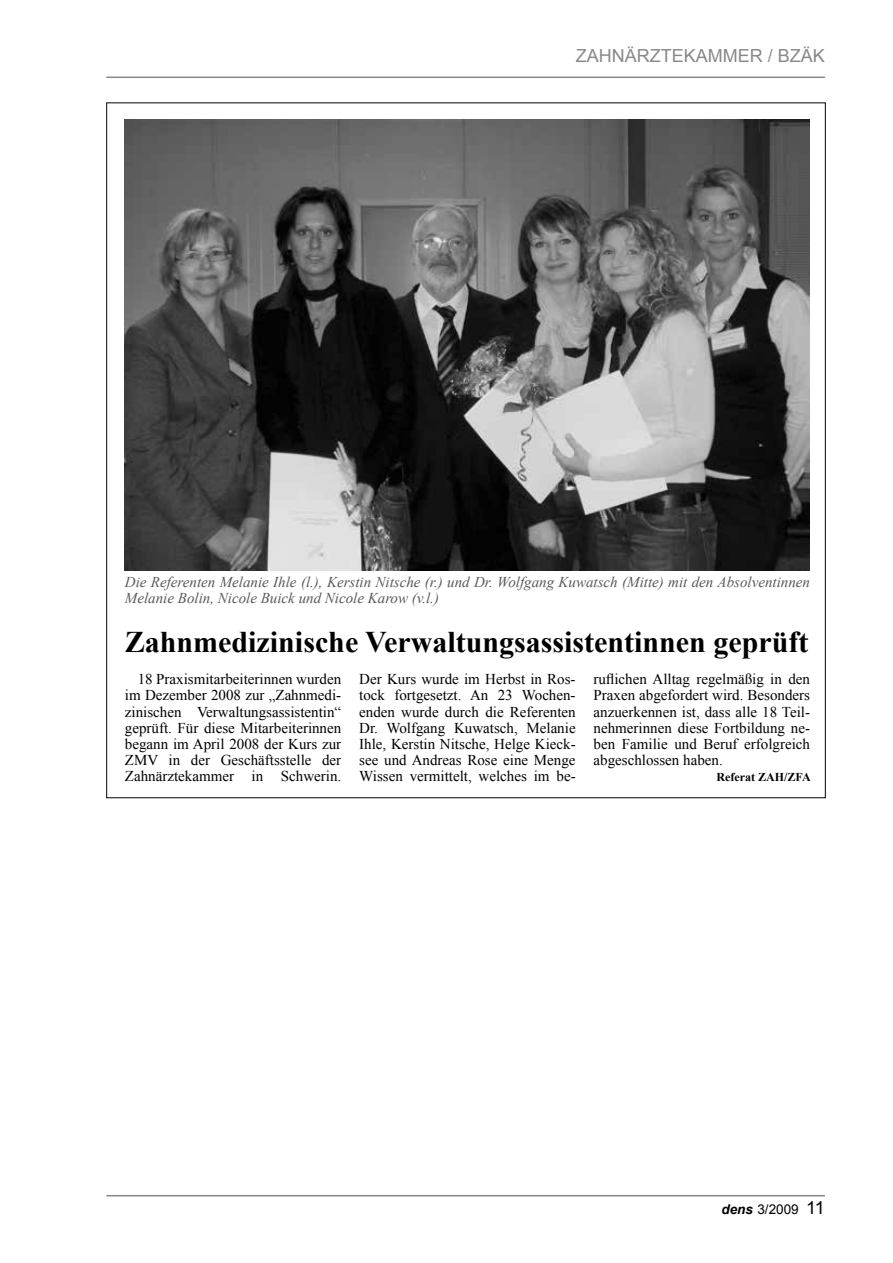
<style>
.page{position:relative;width:893px;height:1263px;background:#fff}
.page>*{position:absolute;margin:0;border:0;box-sizing:border-box;transform-origin:0 0}
.t1{font:700 30px "Times New Roman";color:#000}
.t2{font:18px "Arial";color:#87888a}
.t3{font:15px/16.2px "Times New Roman";color:#000;text-align:justify}
.t4{font:italic 15px/16.2px "Times New Roman";color:#58585a}
.t5{font:13.5px "Arial";color:#000}
.t6{font:700 12px "Times New Roman";color:#000}
.s1{font-weight:700;font-style:italic}
.s2{font-size:18px}
</style>
<div class="page">
<hr style="left:106px;top:1195px;width:719px;height:1px;background:#87888a">
<hr style="left:106px;top:77px;width:719px;height:1px;background:#87888a">
<img style="left:125px;top:119px;width:684px;height:451px">
<p class="t2" style="left:576px;top:44px;width:215px">zahnärztekammer / BZÄK</p>
<p class="t4" style="left:125px;top:574px;width:687px">Die Referenten Melanie Ihle (l.), Kerstin Nitsche (r.) und Dr. Wolfgang Kuwatsch (Mitte) mit den Absolventinnen<br>Melanie Bolin, Nicole Buick und Nicole Karow (v.l.)</p>
<h1 class="t1" style="left:125px;top:621px;width:685px">Zahnmedizinische Verwaltungsassistentinnen geprüft</h1>
<p class="t3" style="left:125px;top:671px;width:218px;text-indent:13px">18 Praxismitarbeiterinnen wurden im Dezember 2008 zur „Zahnmedi&shy;zinischen Verwaltungsassistentin“ geprüft. Für diese Mitarbeiterinnen begann im April 2008 der Kurs zur ZMV in der Geschäftsstelle der Zahnärztekammer in Schwerin.</p>
<p class="t3" style="left:359px;top:671px;width:218px">Der Kurs wurde im Herbst in Ros&shy;tock fortgesetzt. An 23 Wochen&shy;enden wurde durch die Referenten Dr. Wolfgang Kuwatsch, Melanie Ihle, Kerstin Nitsche, Helge Kieck&shy;see und Andreas Rose eine Menge Wissen vermittelt, welches im be-</p>
<p class="t3" style="left:594px;top:671px;width:218px">ruflichen Alltag regelmäßig in den Praxen abgefordert wird. Besonders anzuerkennen ist, dass alle 18 Teil&shy;nehmerinnen diese Fortbildung ne&shy;ben Familie und Beruf erfolgreich abgeschlossen haben.</p>
<p class="t6" style="left:717px;top:769px;width:96px">Referat ZAH/ZFA</p>
<p class="t5" style="left:721px;top:1201px;width:105px"><span class="s1">dens</span> 3/2009 <span class="s2">11</span></p>
</div>
